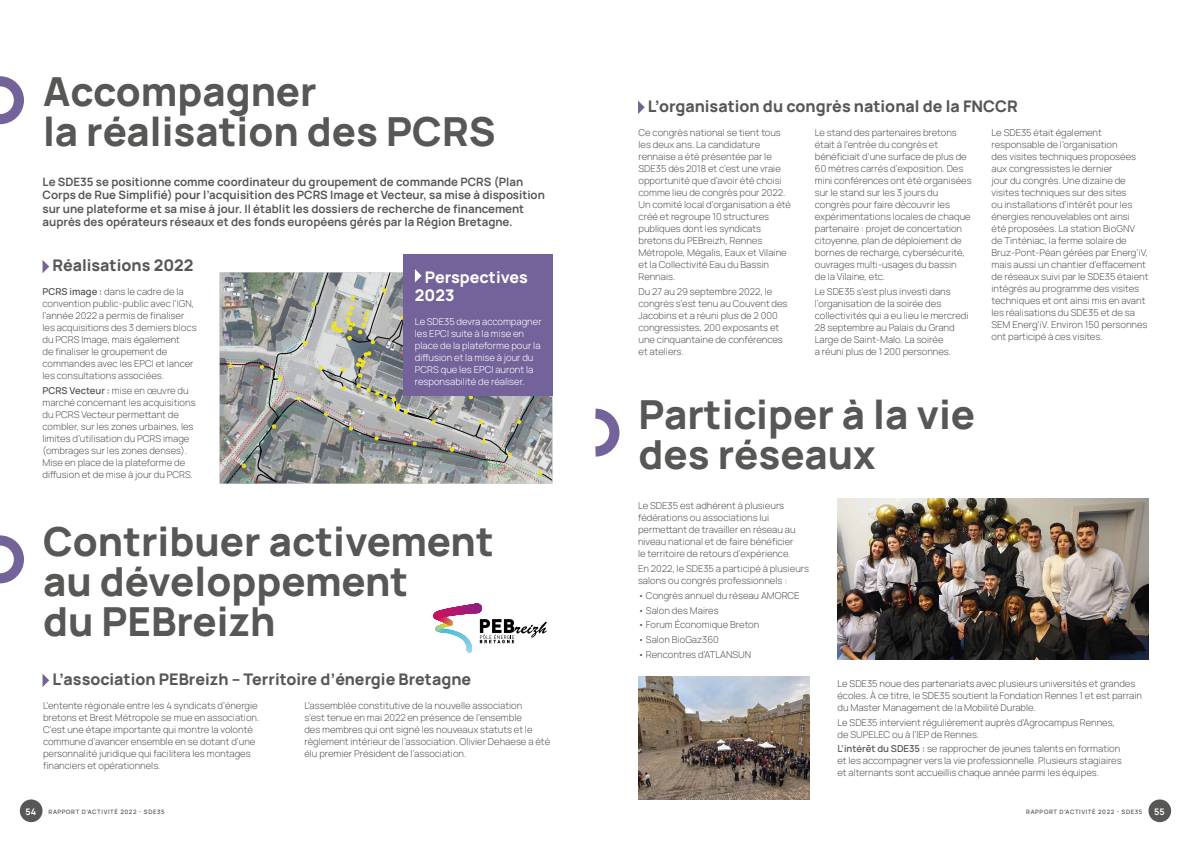
<style>
.page{position:relative;width:1191px;height:842px;background:#fff}
.page>*{position:absolute;margin:0;border:0;box-sizing:border-box;transform-origin:0 0}
.t1{font:800 40px/40px "Manrope";color:#575756}
.t2{font:800 16px "Manrope";color:#575756}
.t3{font:800 16px/18px "Manrope";color:#fff}
.t4{font:700 11.5px/13.5px "Manrope";color:#575756}
.t5{font:300 9.5px/12px "Manrope";color:#575756}
.t6{font:300 9.5px/12px "Manrope";color:#fff}
.t7{font:700 9px "Manrope";color:#fff}
.t8{font:600 6px "Manrope";letter-spacing:.1em;color:#575756}
.s1{font-weight:600}
</style>
<div class="page">
<div style="left:1148px;top:799px;width:23px;height:23px;background:#575756;border-radius:50%"></div>
<div style="left:20px;top:799px;width:23px;height:23px;background:#575756;border-radius:50%"></div>
<img style="left:837px;top:499px;width:311px;height:161px">
<img style="left:638px;top:676px;width:171px;height:123px">
<svg style="left:43px;top:674px;width:6px;height:13px"></svg>
<svg style="left:638px;top:101px;width:7px;height:13px"></svg>
<img style="left:219px;top:273px;width:334px;height:210px">
<div style="left:403px;top:254px;width:150px;height:142px;background:#73639a"></div>
<svg style="left:415px;top:269px;width:6px;height:13px"></svg>
<svg style="left:595px;top:408px;width:25px;height:49px"></svg>
<svg style="left:43px;top:260px;width:6px;height:13px"></svg>
<svg style="left:434px;top:614px;width:38px;height:38px"></svg>
<div style="left:433px;top:613px;width:7px;height:6px;background:#d8477c;border-radius:50%"></div>
<div style="left:433px;top:612px;width:7px;height:7px;background:#d00f57;border-radius:50%"></div>
<div style="left:434px;top:612px;width:6px;height:7px;background:#cf0f58;border-radius:50%"></div>
<div style="left:434px;top:611px;width:7px;height:7px;background:#cd115b;border-radius:50%"></div>
<div style="left:436px;top:610px;width:8px;height:8px;background:#c8125e;border-radius:50%"></div>
<div style="left:439px;top:609px;width:8px;height:8px;background:#c41462;border-radius:50%"></div>
<div style="left:442px;top:609px;width:7px;height:8px;background:#c11464;border-radius:50%"></div>
<div style="left:444px;top:608px;width:8px;height:8px;background:#be1566;border-radius:50%"></div>
<div style="left:448px;top:608px;width:8px;height:8px;background:#ba166a;border-radius:50%"></div>
<div style="left:449px;top:607px;width:8px;height:8px;background:#b9166a;border-radius:50%"></div>
<div style="left:453px;top:607px;width:9px;height:8px;background:#b5176d;border-radius:50%"></div>
<div style="left:454px;top:606px;width:8px;height:9px;background:#b4176e;border-radius:50%"></div>
<div style="left:456px;top:606px;width:9px;height:9px;background:#b21770;border-radius:50%"></div>
<div style="left:459px;top:606px;width:9px;height:8px;background:#ae1872;border-radius:50%"></div>
<div style="left:460px;top:605px;width:9px;height:9px;background:#ad1872;border-radius:50%"></div>
<div style="left:464px;top:605px;width:9px;height:9px;background:#a81976;border-radius:50%"></div>
<div style="left:465px;top:605px;width:9px;height:9px;background:#a71977;border-radius:50%"></div>
<div style="left:466px;top:604px;width:9px;height:9px;background:#a51a77;border-radius:50%"></div>
<div style="left:469px;top:604px;width:9px;height:9px;background:#a11a7b;border-radius:50%"></div>
<div style="left:471px;top:604px;width:9px;height:9px;background:#9c1b7d;border-radius:50%"></div>
<div style="left:471px;top:603px;width:10px;height:10px;background:#9b1b7e;border-radius:50%"></div>
<div style="left:472px;top:603px;width:10px;height:10px;background:#951b81;border-radius:50%"></div>
<svg style="left:480px;top:619px;width:67px;height:24px"></svg>
<svg style="left:0;top:76px;width:24px;height:49px"></svg>
<svg style="left:0;top:535px;width:24px;height:49px"></svg>
<h1 class="t1" style="left:43px;top:69px;width:454px">Accompagner<br>la réalisation des PCRS</h1>
<p class="t4" style="left:43px;top:174px;width:504px">Le SDE35 se positionne comme coordinateur du groupement de commande PCRS (Plan Corps de Rue Simplifié) pour l’acquisition des PCRS Image et Vecteur, sa mise à disposition sur une plateforme et sa mise à jour. Il établit les dossiers de recherche de financement auprès des opérateurs réseaux et des fonds européens gérés par la Région Bretagne.</p>
<h2 class="t2" style="left:52px;top:254px;width:142px">Réalisations 2022</h2>
<p class="t5" style="left:43px;top:286px;width:156px"><span class="s1">PCRS image :</span> dans le cadre de la convention public-public avec l’IGN, l’année 2022 a permis de finaliser les acquisitions des 3 derniers blocs du PCRS Image, mais également<br>de finaliser le groupement de commandes avec les EPCI et lancer les consultations associées.</p>
<p class="t5" style="left:43px;top:384px;width:155px"><span class="s1">PCRS Vecteur :</span> mise en œuvre du marché concernant les acquisitions du PCRS Vecteur permettant de combler, sur les zones urbaines, les limites d’utilisation du PCRS image (ombrages sur les zones denses).<br>Mise en place de la plateforme de diffusion et de mise à jour du PCRS.</p>
<h2 class="t3" style="left:415px;top:267px;width:115px;text-indent:10px">Perspectives<br>2023</h2>
<p class="t6" style="left:415px;top:315px;width:128px">Le SDE35 devra accompagner les EPCI suite à la mise en place de la plateforme pour la diffusion et la mise à jour du<br>PCRS que les EPCI auront la responsabilité de réaliser.</p>
<h1 class="t1" style="left:43px;top:520px;width:452px">Contribuer activement au développement<br>du PEBreizh</h1>
<h2 class="t2" style="left:52px;top:668px;width:420px">L’association PEBreizh – Territoire d’énergie Bretagne</h2>
<p class="t5" style="left:43px;top:699px;width:218px">L’entente régionale entre les 4 syndicats d’énergie bretons et Brest Métropole se mue en association.<br>C’est une étape importante qui montre la volonté commune d’avancer ensemble en se dotant d’une personnalité juridique qui facilitera les montages financiers et opérationnels.</p>
<p class="t5" style="left:304px;top:699px;width:247px">L’assemblée constitutive de la nouvelle association<br>s’est tenue en mai 2022 en présence de l’ensemble<br>des membres qui ont signé les nouveaux statuts et le règlement intérieur de l’association. Olivier Dehaese a été élu premier Président de l’association.</p>
<h2 class="t2" style="left:648px;top:95px;width:371px">L’organisation du congrès national de la FNCCR</h2>
<p class="t5" style="left:638px;top:126px;width:154px">Ce congrès national se tient tous les deux ans. La candidature rennaise a été présentée par le<br>SDE35 dès 2018 et c’est une vraie opportunité que d’avoir été choisi comme lieu de congrès pour 2022.<br>Un comité local d’organisation a été créé et regroupe 10 structures publiques dont les syndicats bretons du PEBreizh, Rennes<br>Métropole, Mégalis, Eaux et Vilaine et la Collectivité Eau du Bassin<br>Rennais.</p>
<p class="t5" style="left:638px;top:285px;width:151px">Du 27 au 29 septembre 2022, le congrès s’est tenu au Couvent des<br>Jacobins et a réuni plus de 2 000 congressistes, 200 exposants et une cinquantaine de conférences et ateliers.</p>
<p class="t5" style="left:814px;top:126px;width:158px">Le stand des partenaires bretons était à l’entrée du congrès et bénéficiait d’une surface de plus de<br>60 mètres carrés d’exposition. Des mini conférences ont été organisées sur le stand sur les 3 jours du congrès pour faire découvrir les expérimentations locales de chaque partenaire : projet de concertation citoyenne, plan de déploiement de bornes de recharge, cybersécurité, ouvrages multi-usages du bassin<br>de la Vilaine, etc.</p>
<p class="t5" style="left:814px;top:285px;width:155px">Le SDE35 s’est plus investi dans l’organisation de la soirée des collectivités qui a eu lieu le mercredi<br>28 septembre au Palais du Grand<br>Large de Saint-Malo. La soirée<br>a réuni plus de 1 200 personnes.</p>
<p class="t5" style="left:991px;top:126px;width:158px">Le SDE35 était également responsable de l’organisation<br>des visites techniques proposées aux congressistes le dernier<br>jour du congrès. Une dizaine de visites techniques sur des sites<br>ou installations d’intérêt pour les énergies renouvelables ont ainsi<br>été proposées. La station BioGNV de Tinténiac, la ferme solaire de Bruz-Pont-Péan gérées par Energ’iV, mais aussi un chantier d’effacement de réseaux suivi par le SDE35 étaient intégrés au programme des visites techniques et ont ainsi mis en avant les réalisations du SDE35 et de sa SEM Energ’iV. Environ 150 personnes ont participé à ces visites.</p>
<h1 class="t1" style="left:638px;top:393px;width:338px">Participer à la vie des réseaux</h1>
<p class="t5" style="left:638px;top:499px;width:159px">Le SDE35 est adhérent à plusieurs fédérations ou associations lui permettant de travailler en réseau au niveau national et de faire bénéficier le territoire de retours d’expérience.</p>
<p class="t5" style="left:638px;top:562px;width:172px">En 2022, le SDE35 a participé à plusieurs salons ou congrès professionnels :</p>
<p class="t5" style="left:638px;top:589px;width:163px">• Congrès annuel du réseau AMORCE</p>
<p class="t5" style="left:638px;top:604px;width:82px">• Salon des Maires</p>
<p class="t5" style="left:638px;top:618px;width:123px">• Forum Économique Breton</p>
<p class="t5" style="left:638px;top:633px;width:82px">• Salon BioGaz360</p>
<p class="t5" style="left:638px;top:648px;width:115px">• Rencontres d’ATLANSUN</p>
<p class="t5" style="left:837px;top:677px;width:306px">Le SDE35 noue des partenariats avec plusieurs universités et grandes écoles. À ce titre, le SDE35 soutient la Fondation Rennes 1 et est parrain du Master Management de la Mobilité Durable.</p>
<p class="t5" style="left:837px;top:716px;width:279px">Le SDE35 intervient régulièrement auprès d'Agrocampus Rennes, de SUPELEC ou à l’IEP de Rennes.</p>
<p class="t5" style="left:837px;top:742px;width:286px"><span class="s1">L’intérêt du SDE35 :</span> se rapprocher de jeunes talents en formation et les accompagner vers la vie professionnelle. Plusieurs stagiaires et alternants sont accueillis chaque année parmi les équipes.</p>
<p class="t7" style="left:25px;top:805px;width:12px">54</p>
<p class="t8" style="left:48px;top:808px;width:118px">RAPPORT D’ACTIVITÉ 2022 - SDE35</p>
<p class="t8" style="left:1026px;top:808px;width:118px">RAPPORT D’ACTIVITÉ 2022 - SDE35</p>
<p class="t7" style="left:1154px;top:805px;width:12px">55</p>
</div>
